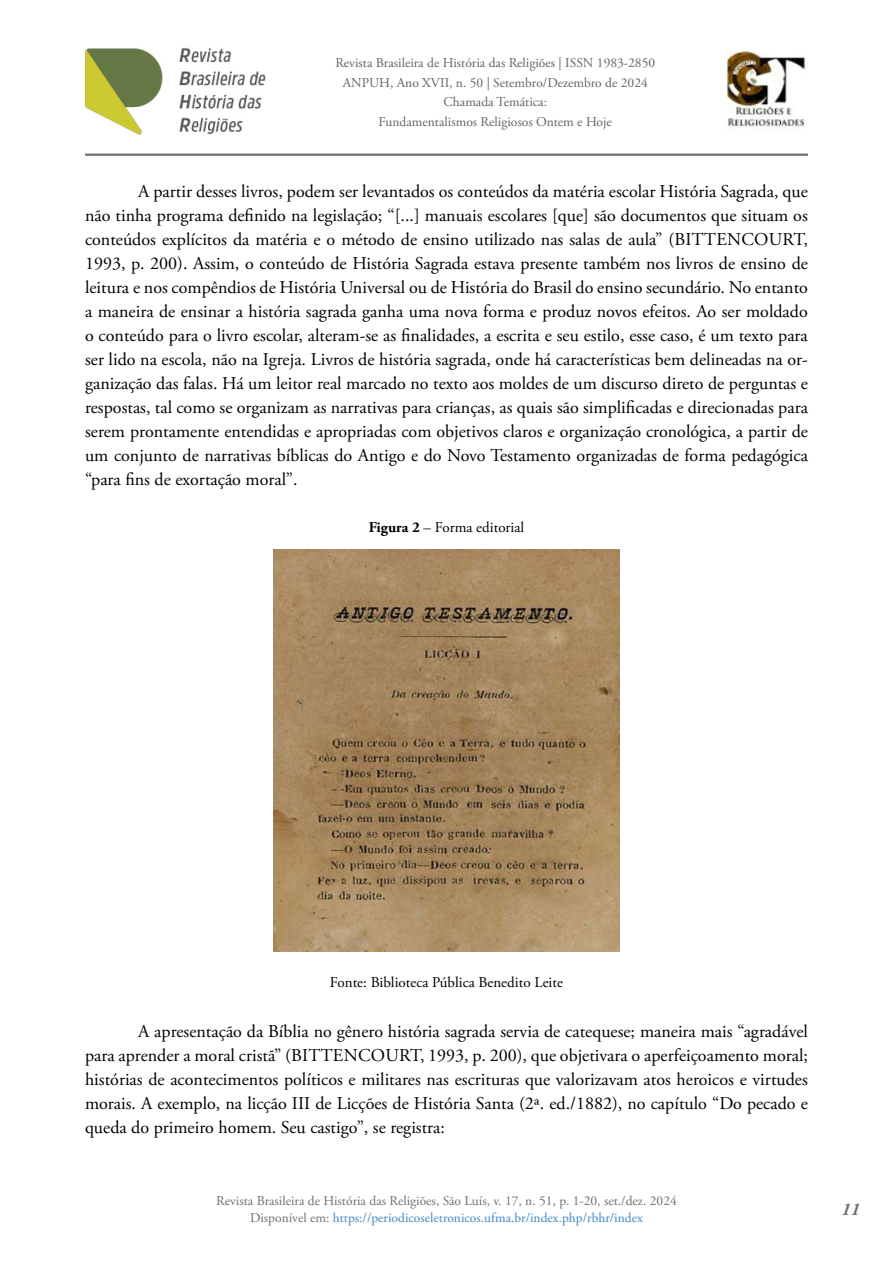
<style>
.page{position:relative;width:893px;height:1263px;background:#fff}
.page>*{position:absolute;margin:0;border:0;box-sizing:border-box;transform-origin:0 0}
.t1{font:18px/24px "Adobe Garamond Pro";color:#000;text-align:justify}
.t2{font:italic 700 18px "Adobe Garamond Pro";color:#706f6f}
.t3{font:15px "Adobe Garamond Pro";color:#000}
.t4{font:13.5px/16.5px "Adobe Garamond Pro";color:#706f6f;text-align:center}
.t5{font:13.5px/19.5px "Adobe Garamond Pro";color:#646363;text-align:center}
.s1{font-weight:700}
.s2{color:#4088c8}
</style>
<div class="page">
<hr style="left:85px;top:154px;width:723px;height:2px;background:#706f6f">
<img style="left:725px;top:50px;width:80px;height:78px">
<img style="left:85px;top:48px;width:181px;height:87px">
<img style="left:274px;top:549px;width:345px;height:402px">
<p class="t5" style="left:335px;top:54px;width:321px">Revista Brasileira de História das Religiões | ISSN 1983-2850<br>ANPUH, Ano XVII, n. 50 | Setembro/Dezembro de 2024<br>Chamada Temática:<br>Fundamentalismos Religiosos Ontem e Hoje</p>
<p class="t1" style="left:85px;top:180px;width:724px;text-indent:53px">A partir desses livros, podem ser levantados os conteúdos da matéria escolar História Sagrada, que não tinha programa definido na legislação; “[...] manuais escolares [que] são documentos que situam os conteúdos explícitos da matéria e o método de ensino utilizado nas salas de aula” (BITTENCOURT, 1993, p. 200). Assim, o conteúdo de História Sagrada estava presente também nos livros de ensino de leitura e nos compêndios de História Universal ou de História do Brasil do ensino secundário. No entanto a maneira de ensinar a história sagrada ganha uma nova forma e produz novos efeitos. Ao ser moldado o conteúdo para o livro escolar, alteram-se as finalidades, a escrita e seu estilo, esse caso, é um texto para ser lido na escola, não na Igreja. Livros de história sagrada, onde há características bem delineadas na or&shy;ganização das falas. Há um leitor real marcado no texto aos moldes de um discurso direto de perguntas e respostas, tal como se organizam as narrativas para crianças, as quais são simplificadas e direcionadas para serem prontamente entendidas e apropriadas com objetivos claros e organização cronológica, a partir de um conjunto de narrativas bíblicas do Antigo e do Novo Testamento organizadas de forma pedagógica “para fins de exortação moral”.</p>
<p class="t3" style="left:369px;top:518px;width:157px"><span class="s1">Figura 2</span> – Forma editorial</p>
<p class="t3" style="left:330px;top:973px;width:235px">Fonte: Biblioteca Pública Benedito Leite</p>
<p class="t1" style="left:85px;top:1020px;width:724px;text-indent:53px">A apresentação da Bíblia no gênero história sagrada servia de catequese; maneira mais “agradável para aprender a moral cristã” (BITTENCOURT, 1993, p. 200), que objetivara o aperfeiçoamento moral; histórias de acontecimentos políticos e militares nas escrituras que valorizavam atos heroicos e virtudes morais. A exemplo, na licção III de Licções de História Santa (2ª. ed./1882), no capítulo “Do pecado e queda do primeiro homem. Seu castigo”, se registra:</p>
<p class="t4" style="left:216px;top:1193px;width:462px">Revista Brasileira de História das Religiões, São Luís, v. 17, n. 51, p. 1-20, set./dez. 2024<br>Disponível em: <span class="s2">https://periodicoseletronicos.ufma.br/index.php/rbhr/index</span></p>
<p class="t2" style="left:841px;top:1199px;width:20px">11</p>
</div>
